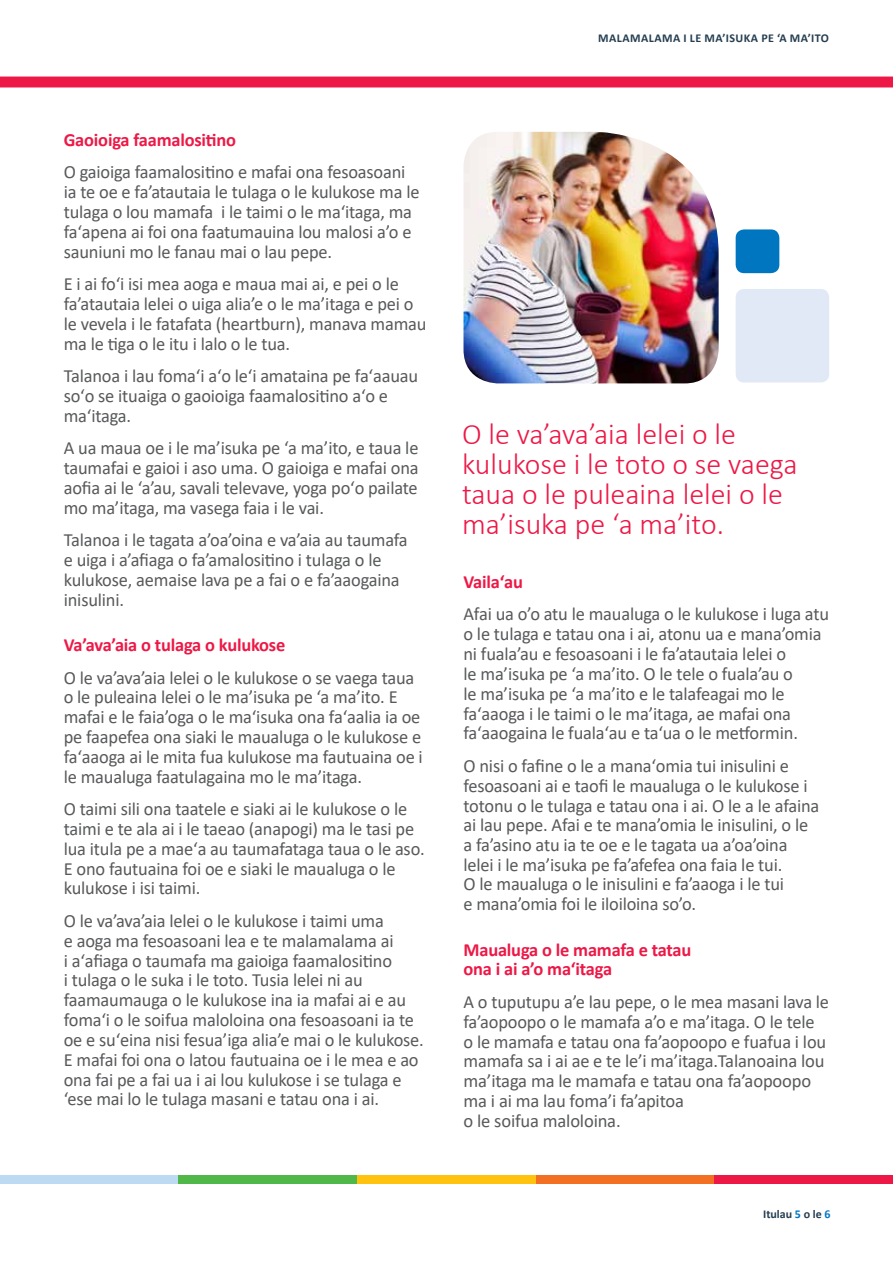
<style>
.page{position:relative;width:893px;height:1263px;background:#fff}
.page>*{position:absolute;margin:0;border:0;box-sizing:border-box;transform-origin:0 0}
.t1{font:300 30px/30px "Calibri";color:#ed1846}
.t2{font:18.6px/19.8px "Calibri";letter-spacing:-.01em;color:#58595b}
.t3{font:700 18.6px/19.8px "Calibri";letter-spacing:-.01em;color:#ed1846}
.t4{font:700 12px "Calibri";letter-spacing:.04em;color:#243e50}
.t5{font:700 12px "Calibri";color:#243e50}
.s1{color:#0076c0}
</style>
<div class="page">
<div style="left:0;top:77px;width:893px;height:10px;background:#ed1846"></div>
<div style="left:357px;top:1176px;width:179px;height:8px;background:#ffc20e"></div>
<div style="left:0;top:1176px;width:179px;height:8px;background:#bcdbf3"></div>
<div style="left:179px;top:1176px;width:178px;height:8px;background:#50b848"></div>
<div style="left:536px;top:1176px;width:178px;height:8px;background:#f36f21"></div>
<div style="left:714px;top:1176px;width:179px;height:8px;background:#ed1846"></div>
<img style="left:463px;top:132px;width:256px;height:251px">
<div style="left:736px;top:229px;width:43px;height:44px;background:#0076c0;border-radius:9px"></div>
<div style="left:736px;top:289px;width:93px;height:93px;background:#e1e9f6;border-radius:9px"></div>
<p class="t3" style="left:64px;top:130px;width:174px">Gaoioiga faamalositino</p>
<p class="t2" style="left:64px;top:162px;width:357px">O gaioiga faamalositino e mafai ona fesoasoani ia te oe e fa’atautaia le tulaga o le kulukose ma le tulaga o lou mamafa i le taimi o le maʻitaga, ma faʻapena ai foi ona faatumauina lou malosi a’o e sauniuni mo le fanau mai o lau pepe.</p>
<p class="t2" style="left:64px;top:274px;width:364px">E i ai foʻi isi mea aoga e maua mai ai, e pei o le fa’atautaia lelei o uiga alia’e o le ma’itaga e pei o le vevela i le fatafata (heartburn), manava mamau ma le tiga o le itu i lalo o le tua.</p>
<p class="t2" style="left:64px;top:366px;width:356px">Talanoa i lau fomaʻi aʻo leʻi amataina pe faʻaauau soʻo se ituaiga o gaoioiga faamalositino aʻo e maʻitaga.</p>
<p class="t2" style="left:64px;top:438px;width:356px;text-align:justify">A ua maua oe i le ma’isuka pe ‘a ma’ito, e taua le taumafai e gaioi i aso uma. O gaioiga e mafai ona aofia ai le ‘a’au, savali televave, yoga poʻo pailate mo ma’itaga, ma vasega faia i le vai.</p>
<p class="t2" style="left:64px;top:530px;width:345px">Talanoa i le tagata a’oa’oina e va’aia au taumafa e uiga i a’afiaga o fa’amalositino i tulaga o le kulukose, aemaise lava pe a fai o e fa’aaogaina inisulini.</p>
<p class="t3" style="left:64px;top:635px;width:223px">Va’ava’aia o tulaga o kulukose</p>
<p class="t2" style="left:64px;top:667px;width:361px">O le va’ava’aia lelei o le kulukose o se vaega taua o le puleaina lelei o le ma’isuka pe ‘a ma’ito. E mafai e le faia’oga o le maʻisuka ona faʻaalia ia oe pe faapefea ona siaki le maualuga o le kulukose e faʻaaoga ai le mita fua kulukose ma fautuaina oe i le maualuga faatulagaina mo le ma’itaga.</p>
<p class="t2" style="left:64px;top:799px;width:363px">O taimi sili ona taatele e siaki ai le kulukose o le taimi e te ala ai i le taeao (anapogi) ma le tasi pe lua itula pe a maeʻa au taumafataga taua o le aso.<br>E ono fautuaina foi oe e siaki le maualuga o le kulukose i isi taimi.</p>
<p class="t2" style="left:64px;top:910px;width:362px">O le va’ava’aia lelei o le kulukose i taimi uma<br>e aoga ma fesoasoani lea e te malamalama ai<br>i aʻafiaga o taumafa ma gaioiga faamalositino<br>i tulaga o le suka i le toto. Tusia lelei ni au faamaumauga o le kulukose ina ia mafai ai e au fomaʻi o le soifua maloloina ona fesoasoani ia te oe e suʻeina nisi fesua’iga alia’e mai o le kulukose.<br>E mafai foi ona o latou fautuaina oe i le mea e ao ona fai pe a fai ua i ai lou kulukose i se tulaga e ‘ese mai lo le tulaga masani e tatau ona i ai.</p>
<p class="t4" style="left:598px;top:31px;width:232px">MALAMALAMA I LE MA’ISUKA PE ‘A MA’ITO</p>
<h1 class="t1" style="left:462px;top:418px;width:337px">O le va’ava’aia lelei o le kulukose i le toto o se vaega taua o le puleaina lelei o le ma’isuka pe ‘a ma’ito.</h1>
<p class="t3" style="left:463px;top:572px;width:61px">Vailaʻau</p>
<p class="t2" style="left:463px;top:604px;width:367px">Afai ua o’o atu le maualuga o le kulukose i luga atu o le tulaga e tatau ona i ai, atonu ua e mana’omia ni fuala’au e fesoasoani i le fa’atautaia lelei o<br>le ma’isuka pe ‘a ma’ito. O le tele o fuala’au o<br>le ma’isuka pe ‘a ma’ito e le talafeagai mo le faʻaaoga i le taimi o le ma’itaga, ae mafai ona faʻaaogaina le fualaʻau e taʻua o le metformin.</p>
<p class="t2" style="left:463px;top:755px;width:357px">O nisi o fafine o le a manaʻomia tui inisulini e fesoasoani ai e taofi le maualuga o le kulukose i totonu o le tulaga e tatau ona i ai. O le a le afaina ai lau pepe. Afai e te mana’omia le inisulini, o le a fa’asino atu ia te oe e le tagata ua a’oa’oina lelei i le ma’isuka pe fa’afefea ona faia le tui.<br>O le maualuga o le inisulini e fa’aaoga i le tui<br>e mana’omia foi le iloiloina so’o.</p>
<p class="t3" style="left:463px;top:939px;width:229px">Maualuga o le mamafa e tatau ona i ai a’o maʻitaga</p>
<p class="t2" style="left:463px;top:991px;width:367px">A o tuputupu a’e lau pepe, o le mea masani lava le fa’aopoopo o le mamafa a’o e ma’itaga. O le tele o le mamafa e tatau ona fa’aopoopo e fuafua i lou mamafa sa i ai ae e te le’i ma’itaga.Talanoaina lou ma’itaga ma le mamafa e tatau ona fa’aopoopo ma i ai ma lau foma’i fa’apitoa<br>o le soifua maloloina.</p>
<p class="t5" style="left:763px;top:1206px;width:69px">Itulau <span class="s1">5</span> o le <span class="s1">6</span></p>
</div>
